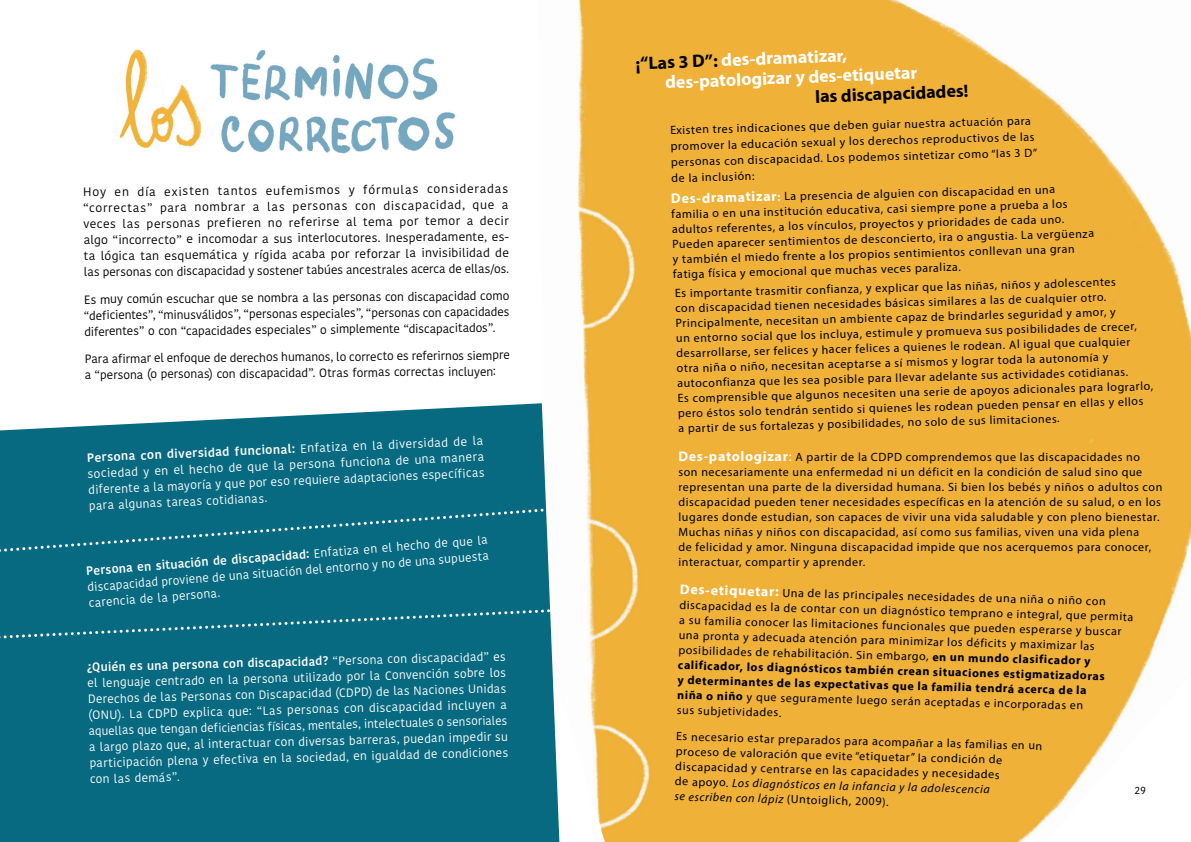
<style>
.page{position:relative;width:1191px;height:842px;background:#fff}
.page>*{position:absolute;margin:0;border:0;box-sizing:border-box;transform-origin:0 0}
.t1{font:700 18px/20px "Myriad Pro";color:#fff}
.t2{font:700 18px "Myriad Pro";color:#000}
.t3{font:700 14px "Myriad Pro";color:#fff}
.t4{font:12px/15px "Myriad Pro";letter-spacing:.05em;color:#000}
.t5{font:12px/15.7px "Kohinoor Telugu";color:#fff}
.t6{font:12px/16px "Kohinoor Telugu";letter-spacing:-.005em;color:#000;text-align:justify}
.t7{font:700 12px/15.1px "Myriad Pro";color:#000}
.t8{font:italic 12px "Myriad Pro";color:#000}
.t9{font:11px "Kohinoor Telugu";color:#000}
.s1{font-weight:600}
.s2{color:#000}
.s3{font-weight:700;color:#fff}
.s4{font-weight:700;font-size:14px;color:#fff}
.s5{font-size:14px;color:#fff}
.s6{font-weight:700}
.s7{font-weight:400}
.s8{font-style:italic}
.s9{font-style:normal}
</style>
<div class="page">
<img style="left:559px;top:0;width:632px;height:842px">
<div style="left:0;top:403px;width:559px;height:439px;background:#076a81"></div>
<img style="left:118px;top:49px;width:338px;height:105px">
<svg style="left:0;top:506px;width:564px;height:48px;background:#147187"></svg>
<svg style="left:0;top:607px;width:564px;height:34px;background:#147187"></svg>
<p class="t6" style="left:83px;top:186px;width:427px;rotate:-1deg">Hoy en día existen tantos eufemismos y fórmulas consideradas “correctas” para nombrar a las personas con discapacidad, que a veces las personas prefieren no referirse al tema por temor a decir</p>
<p class="t6" style="left:84px;top:230px;width:427px">algo “incorrecto” e incomodar a sus interlocutores. Inesperadamente, es-</p>
<p class="t6" style="left:83px;top:250px;width:427px;rotate:-1deg">ta lógica tan esquemática y rígida acaba por reforzar la invisibilidad de las personas con discapacidad y sostener tabúes ancestrales acerca de ellas/os.</p>
<p class="t6" style="left:84px;top:290px;width:427px">Es muy común escuchar que se nombra a las personas con discapacidad como “deficientes”, “minusválidos”, “personas especiales”, “personas con capacidades diferentes” o con “capacidades especiales” o simplemente “discapacitados”.</p>
<p class="t6" style="left:85px;top:349px;width:427px">Para afirmar el enfoque de derechos humanos, lo correcto es referirnos siempre a “persona (o personas) con discapacidad”. Otras formas correctas incluyen:</p>
<p class="t5" style="left:86px;top:450px;width:398px;line-height:16.8px;rotate:-3deg"><span class="s1">Persona con diversidad funcional:</span> Enfatiza en la diversidad de la sociedad y en el hecho de que la persona funciona de una manera</p>
<p class="t5" style="left:88px;top:479px;width:398px;line-height:17px;rotate:-2deg">diferente a la mayoría y que por eso requiere adaptaciones específicas para algunas tareas cotidianas.</p>
<p class="t5" style="left:86px;top:563px;width:404px;line-height:15.3px;rotate:-4deg"><span class="s1">Persona en situación de discapacidad:</span> Enfatiza en el hecho de que la discapacidad proviene de una situación del entorno y no de una supuesta</p>
<p class="t5" style="left:88px;top:595px;width:133px;rotate:-4deg">carencia de la persona.</p>
<p class="t5" style="left:87px;top:658px;width:421px;text-align:justify;rotate:-1deg"><span class="s1">¿Quién es una persona con discapacidad?</span> “Persona con discapacidad” es el lenguaje centrado en la persona utilizado por la Convención sobre los Derechos de las Personas con Discapacidad (CDPD) de las Naciones Unidas (ONU). La CDPD explica que: “Las personas con discapacidad incluyen a</p>
<p class="t5" style="left:89px;top:725px;width:420px;rotate:-2deg">aquellas que tengan deficiencias físicas, mentales, intelectuales o sensoriales</p>
<p class="t5" style="left:89px;top:737px;width:420px;line-height:16px;rotate:-1deg">a largo plazo que, al interactuar con diversas barreras, puedan impedir su participación plena y efectiva en la sociedad, en igualdad de condiciones</p>
<p class="t5" style="left:90px;top:771px;width:91px;rotate:-1deg">con las demás”.</p>
<h1 class="t1" style="left:664px;top:51px;width:254px;text-indent:-29px;rotate:-2deg"><span class="s2">¡“Las 3 D”:</span> des-dramatizar, des-patologizar y des-etiquetar</h1>
<h1 class="t2" style="left:814px;top:84px;width:155px;rotate:-2deg">las discapacidades!</h1>
<p class="t4" style="left:670px;top:120px;width:368px;line-height:16px;rotate:-1deg">Existen tres indicaciones que deben guiar nuestra actuación para promover la educación sexual y los derechos reproductivos de las personas con discapacidad. Los podemos sintetizar como “las 3 D”</p>
<p class="t4" style="left:671px;top:170px;width:85px;rotate:-1deg">de la inclusión:</p>
<p class="t4" style="left:671px;top:189px;width:423px;text-indent:106px;rotate:-1deg"><span class="s3">:</span> La presencia de alguien con discapacidad en una familia o en una institución educativa, casi siempre pone a prueba a los adultos referentes, a los vínculos, proyectos y prioridades de cada uno.<br>Pueden aparecer sentimientos de desconcierto, ira o angustia. La vergüenza y también el miedo frente a los propios sentimientos conllevan una gran fatiga física y emocional que muchas veces paraliza.</p>
<p class="t4" style="left:675px;top:284px;width:478px;rotate:-1deg">Es importante trasmitir confianza, y explicar que las niñas, niños y adolescentes<br>con discapacidad tienen necesidades básicas similares a las de cualquier otro.<br>Principalmente, necesitan un ambiente capaz de brindarles seguridad y amor, y<br>un entorno social que los incluya, estimule y promueva sus posibilidades de crecer, desarrollarse, ser felices y hacer felices a quienes le rodean. Al igual que cualquier otra niña o niño, necesitan aceptarse a sí mismos y lograr toda la autonomía y autoconfianza que les sea posible para llevar adelante sus actividades cotidianas.<br>Es comprensible que algunos necesiten una serie de apoyos adicionales para lograrlo, pero éstos solo tendrán sentido si quienes les rodean pueden pensar en ellas y ellos<br>a partir de sus fortalezas y posibilidades, no solo de sus limitaciones.</p>
<p class="t3" style="left:671px;top:190px;width:107px;rotate:-2deg">Des-dramatizar</p>
<p class="t4" style="left:678px;top:449px;width:485px"><span class="s4">Des-patologizar</span><span class="s5">:</span> A partir de la CDPD comprendemos que las discapacidades no<br>son necesariamente una enfermedad ni un déficit en la condición de salud sino que representan una parte de la diversidad humana. Si bien los bebés y niños o adultos con discapacidad pueden tener necesidades específicas en la atención de su salud, o en los lugares donde estudian, son capaces de vivir una vida saludable y con pleno bienestar.<br>Muchas niñas y niños con discapacidad, así como sus familias, viven una vida plena<br>de felicidad y amor. Ninguna discapacidad impide que nos acerquemos para conocer, interactuar, compartir y aprender.</p>
<p class="t3" style="left:680px;top:580px;width:100px;rotate:2deg">Des-etiquetar:</p>
<p class="t4" style="left:679px;top:585px;width:455px;line-height:14.7px;text-indent:103px;rotate:1deg">Una de las principales necesidades de una niña o niño con discapacidad es la de contar con un diagnóstico temprano e integral, que permita a su familia conocer las limitaciones funcionales que pueden esperarse y buscar una pronta y adecuada atención para minimizar los déficits y maximizar las posibilidades de rehabilitación. Sin embargo, <span class="s6">en un mundo clasificador y</span></p>
<p class="t7" style="left:678px;top:659px;width:428px;rotate:1deg">calificador, los diagnósticos también crean situaciones estigmatizadoras y determinantes de las expectativas que la familia tendrá acerca de la niña o niño <span class="s7">y que seguramente luego serán aceptadas e incorporadas en</span></p>
<p class="t4" style="left:677px;top:703px;width:106px;rotate:1deg">sus subjetividades.</p>
<p class="t4" style="left:676px;top:730px;width:368px;rotate:1deg">Es necesario estar preparados para acompañar a las familias en un proceso de valoración que evite “etiquetar” la condición de discapacidad y centrarse en las capacidades y necesidades<br>de apoyo. <span class="s8">Los diagnósticos en la infancia y la adolescencia</span></p>
<p class="t8" style="left:674px;top:789px;width:216px;rotate:1deg">se escriben con lápiz <span class="s9">(Untoiglich, 2009).</span></p>
<p class="t9" style="left:1135px;top:784px;width:13px">29</p>
</div>
